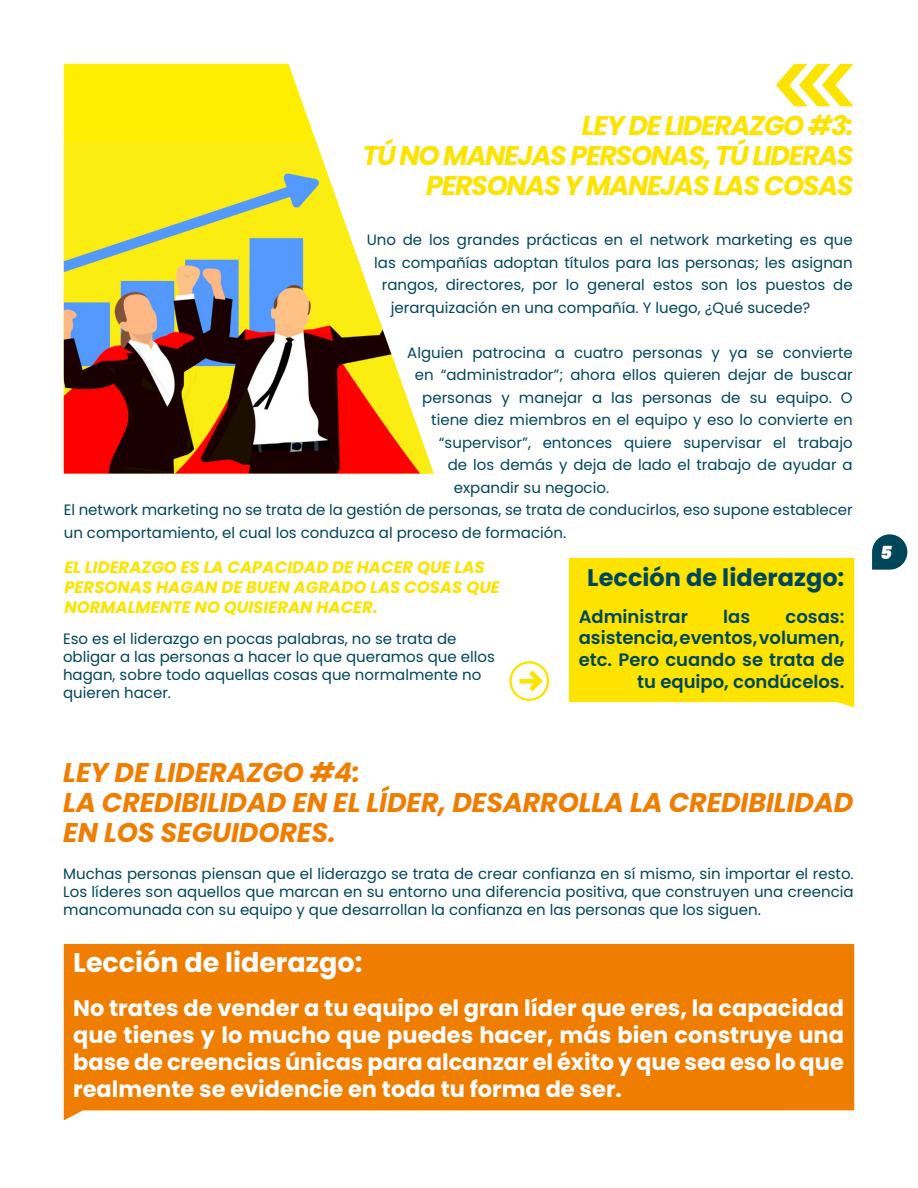
<style>
.page{position:relative;width:918px;height:1188px;background:#fff}
.page>*{position:absolute;margin:0;border:0;box-sizing:border-box;transform-origin:0 0}
.t1{font:italic 700 27px/30px "Poppins";letter-spacing:-.005em;color:#ef7d00}
.t2{font:italic 700 27px/30px "Poppins";letter-spacing:-.05em;color:#fde300;text-align:right}
.t3{font:700 27px "Poppins";color:#fff}
.t4{font:700 24px "Poppins";color:#00465b}
.t5{font:700 22.5px/27px "Poppins";color:#fff;text-align:justify}
.t6{font:600 18px/21.6px "Poppins";color:#00465b;text-align:right}
.t7{font:italic 900 18px "Poppins";color:#fff}
.t8{font:italic 700 16.5px/19.8px "Poppins";color:#fde300}
.t9{font:15px/18px "Poppins";color:#00465b}
</style>
<div class="page">
<svg style="left:776px;top:64px;width:78px;height:42px"></svg>
<div style="left:569px;top:558px;width:285px;height:149px;background:#fde300"></div>
<div style="left:64px;top:64px;width:253px;height:78px;background:#fe0"></div>
<img style="left:64px;top:142px;width:370px;height:332px">
<svg style="left:509px;top:661px;width:40px;height:40px"></svg>
<div style="left:64px;top:944px;width:790px;height:176px;background:#ef7d00"></div>
<svg style="left:872px;top:534px;width:35px;height:36px"></svg>
<h1 class="t2" style="left:362px;top:110px;width:493px">LEY DE LIDERAZGO #3:<br>TÚ NO MANEJAS PERSONAS, TÚ LIDERAS<br>PERSONAS Y MANEJAS LAS COSAS</h1>
<p class="t9" style="left:367px;top:231px;width:488px">Uno de los grandes prácticas en el network marketing es que</p>
<p class="t9" style="left:374px;top:253px;width:480px">las compañías adoptan títulos para las personas; les asignan</p>
<p class="t9" style="left:382px;top:276px;width:472px">rangos, directores, por lo general estos son los puestos de</p>
<p class="t9" style="left:391px;top:298px;width:421px">jerarquización en una compañía. Y luego, ¿Qué sucede?</p>
<p class="t9" style="left:407px;top:343px;width:447px">Alguien patrocina a cuatro personas y ya se convierte</p>
<p class="t9" style="left:415px;top:366px;width:439px">en “administrador”; ahora ellos quieren dejar de buscar</p>
<p class="t9" style="left:422px;top:388px;width:432px">personas y manejar a las personas de su equipo. O</p>
<p class="t9" style="left:431px;top:411px;width:423px">tiene diez miembros en el equipo y eso lo convierte en</p>
<p class="t9" style="left:439px;top:433px;width:415px">“supervisor”, entonces quiere supervisar el trabajo</p>
<p class="t9" style="left:448px;top:456px;width:406px">de los demás y deja de lado el trabajo de ayudar a</p>
<p class="t9" style="left:454px;top:478px;width:157px">expandir su negocio.</p>
<p class="t9" style="left:64px;top:501px;width:790px">El network marketing no se trata de la gestión de personas, se trata de conducirlos, eso supone establecer</p>
<p class="t9" style="left:64px;top:523px;width:504px">un comportamiento, el cual los conduzca al proceso de formación.</p>
<p class="t8" style="left:64px;top:558px;width:437px">EL LIDERAZGO ES LA CAPACIDAD DE HACER QUE LAS<br>PERSONAS HAGAN DE BUEN AGRADO LAS COSAS QUE<br>NORMALMENTE NO QUISIERAN HACER.</p>
<h2 class="t4" style="left:587px;top:564px;width:259px">Lección de liderazgo:</h2>
<p class="t6" style="left:579px;top:606px;width:111px">Administrar</p>
<p class="t6" style="left:723px;top:606px;width:29px">las</p>
<p class="t6" style="left:579px;top:606px;width:267px">cosas:<br>asistencia, eventos, volumen, etc. Pero cuando se trata de tu equipo, condúcelos.</p>
<p class="t9" style="left:63px;top:630px;width:433px">Eso es el liderazgo en pocas palabras, no se trata de obligar a las personas a hacer lo que queramos que ellos hagan, sobre todo aquellas cosas que normalmente no quieren hacer.</p>
<h1 class="t1" style="left:63px;top:757px;width:792px">LEY DE LIDERAZGO #4:<br>LA CREDIBILIDAD EN EL LÍDER, DESARROLLA LA CREDIBILIDAD<br>EN LOS SEGUIDORES.</h1>
<p class="t9" style="left:63px;top:865px;width:792px;text-align:justify">Muchas personas piensan que el liderazgo se trata de crear confianza en sí mismo, sin importar el resto.<br>Los líderes son aquellos que marcan en su entorno una diferencia positiva, que construyen una creencia mancomunada con su equipo y que desarrollan la confianza en las personas que los siguen.</p>
<h1 class="t3" style="left:73px;top:947px;width:291px">Lección de liderazgo:</h1>
<p class="t5" style="left:73px;top:995px;width:772px">No trates de vender a tu equipo el gran líder que eres, la capacidad que tienes y lo mucho que puedes hacer, más bien construye una base de creencias únicas para alcanzar el éxito y que sea eso lo que realmente se evidencie en toda tu forma de ser.</p>
<p class="t7" style="left:880px;top:542px;width:13px">5</p>
</div>
